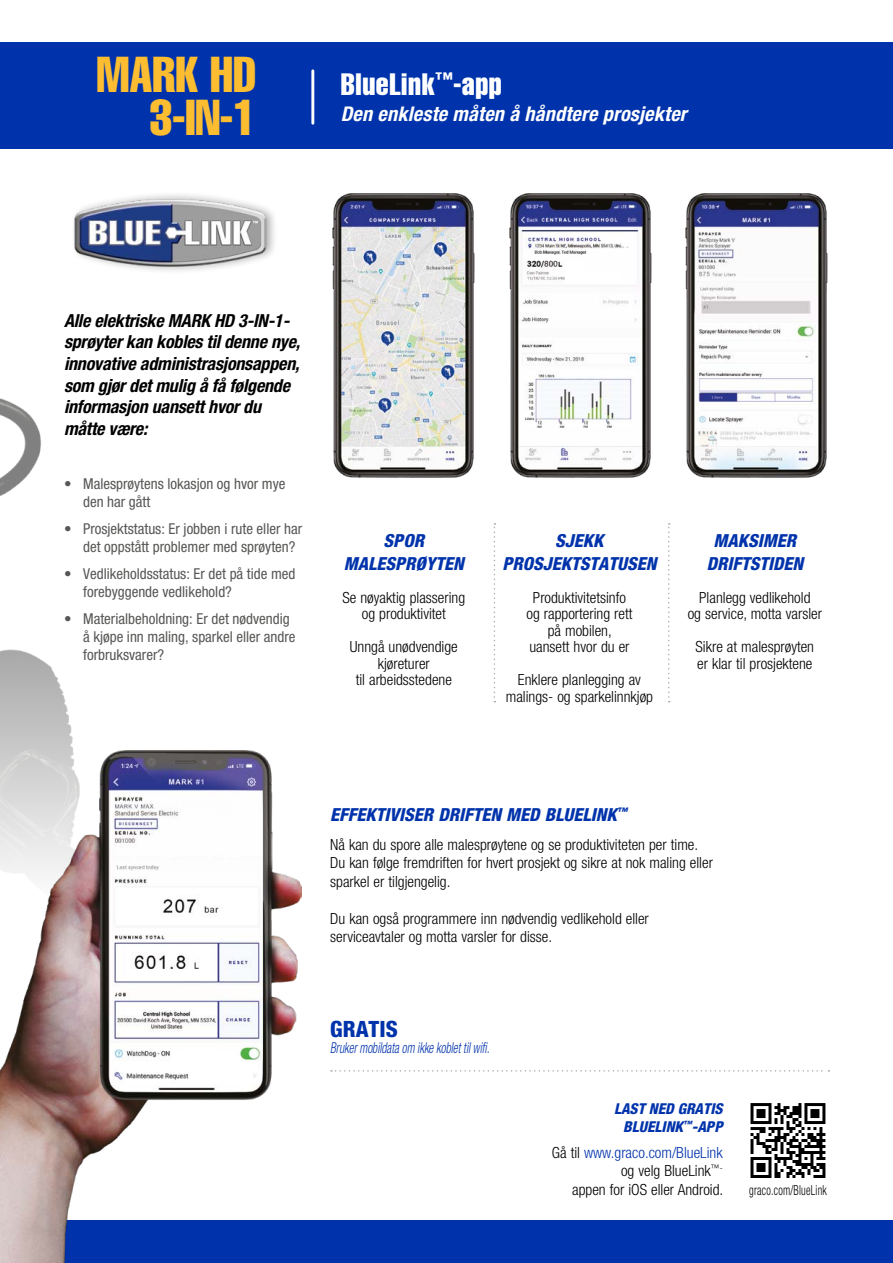
<style>
.page{position:relative;width:893px;height:1263px;background:#fff}
.page>*{position:absolute;margin:0;border:0;box-sizing:border-box;transform-origin:0 0}
.t1{font:49.5px/43.5px "Helvetica LT Std Comp";color:#fcbd30;text-align:right}
.t2{font:30.45px "Helvetica LT Std Comp";letter-spacing:.02em;color:#fff}
.t3{font:800 condensed 22.5px "Helvetica Neue LT Std";color:#0033ab}
.t4{font:italic 700 condensed 20.25px "Helvetica Neue LT Std";letter-spacing:.01em;color:#fff}
.t5{font:italic 700 condensed 18px/21.6px "Helvetica Neue LT Std";letter-spacing:-.01em;color:#000}
.t6{font:italic 800 condensed 18px/22.5px "Helvetica Neue LT Std";color:#0033ab;text-align:center}
.t7{font:300 condensed 15.3px/16.5px "Helvetica Neue LT Std";color:#000;text-align:center}
.t8{font:condensed 15px/18px "Helvetica Neue LT Std";color:#575756}
.t9{font:italic 300 condensed 15px "Helvetica Neue LT Std";color:#0033ab;scale:.76 1}
.t10{font:italic 800 condensed 15px/18px "Helvetica Neue LT Std";color:#0033ab;text-align:right}
.t11{font:300 condensed 13.8px "Helvetica Neue LT Std";letter-spacing:.02em;color:#000;scale:.76 1}
.s1{color:#0033ab}
</style>
<div class="page">
<img style="left:0;top:398px;width:73px;height:352px">
<div style="left:0;top:43px;width:893px;height:106px;background:#0033ab"></div>
<div style="left:0;top:1220px;width:893px;height:43px;background:#0033ab"></div>
<img style="left:0;top:750px;width:301px;height:513px">
<svg style="left:750px;top:1103px;width:75px;height:75px"></svg>
<img style="left:332px;top:193px;width:143px;height:285px">
<img style="left:509px;top:193px;width:143px;height:285px">
<img style="left:685px;top:193px;width:143px;height:285px">
<div style="left:70px;top:191px;width:208px;height:83px;background:#000;opacity:.33"></div>
<img style="left:73px;top:199px;width:193px;height:68px">
<svg style="left:668px;top:523px;width:2px;height:179px"></svg>
<svg style="left:494px;top:523px;width:1px;height:179px"></svg>
<svg style="left:331px;top:1070px;width:498px;height:1px"></svg>
<hr style="left:311px;top:71px;width:3px;height:52px;background:#fff">
<h1 class="t1" style="left:97px;top:51px;width:161px">MARK HD<br>3-IN-1</h1>
<h2 class="t2" style="left:341px;top:65px;width:163px">BlueLink<sup>™</sup>-app</h2>
<h3 class="t4" style="left:341px;top:102px;width:347px">Den enkleste måten å håndtere prosjekter</h3>
<p class="t5" style="left:64px;top:310px;width:238px">Alle elektriske MARK HD 3-IN-1- sprøyter kan kobles til denne nye, innovative administrasjonsappen, som gjør det mulig å få følgende informasjon uansett hvor du måtte være:</p>
<p class="t8" style="left:83px;top:474px;width:204px;text-indent:-19px">• Malesprøytens lokasjon og hvor mye den har gått</p>
<p class="t8" style="left:83px;top:519px;width:220px;text-indent:-19px">• Prosjektstatus: Er jobben i rute eller har det oppstått problemer med sprøyten?</p>
<p class="t8" style="left:83px;top:564px;width:214px;text-indent:-19px">• Vedlikeholdsstatus: Er det på tide med forebyggende vedlikehold?</p>
<p class="t8" style="left:83px;top:609px;width:214px;text-indent:-19px">• Materialbeholdning: Er det nødvendig å kjøpe inn maling, sparkel eller andre forbruksvarer?</p>
<p class="t6" style="left:344px;top:530px;width:121px">SPOR<br>MALESPRØYTEN</p>
<p class="t7" style="left:342px;top:589px;width:124px">Se nøyaktig plassering og produktivitet</p>
<p class="t7" style="left:350px;top:639px;width:109px">Unngå unødvendige kjøreturer<br>til arbeidsstedene</p>
<p class="t6" style="left:502px;top:530px;width:155px">SJEKK<br>PROSJEKTSTATUSEN</p>
<p class="t7" style="left:526px;top:589px;width:108px">Produktivitetsinfo og rapportering rett på mobilen, uansett hvor du er</p>
<p class="t7" style="left:506px;top:672px;width:149px">Enklere planlegging av malings- og sparkelinnkjøp</p>
<p class="t6" style="left:707px;top:530px;width:98px">MAKSIMER<br>DRIFTSTIDEN</p>
<p class="t7" style="left:688px;top:589px;width:136px">Planlegg vedlikehold<br>og service, motta varsler</p>
<p class="t7" style="left:696px;top:639px;width:120px;text-align:left">Sikre at malesprøyten er klar til prosjektene</p>
<p class="t6" style="left:330px;top:803px;width:298px">EFFEKTIVISER DRIFTEN MED BLUELINK<sup>™</sup></p>
<p class="t7" style="left:330px;top:835px;width:384px;line-height:18.5px;text-align:left">Nå kan du spore alle malesprøytene og se produktiviteten per time.<br>Du kan følge fremdriften for hvert prosjekt og sikre at nok maling eller sparkel er tilgjengelig.</p>
<p class="t7" style="left:330px;top:909px;width:320px;line-height:18.5px;text-align:left">Du kan også programmere inn nødvendig vedlikehold eller serviceavtaler og motta varsler for disse.</p>
<h3 class="t3" style="left:330px;top:1015px;width:69px">GRATIS</h3>
<p class="t9" style="left:330px;top:1039px;width:211px">Bruker mobildata om ikke koblet til wifi.</p>
<p class="t10" style="left:614px;top:1100px;width:110px">LAST NED GRATIS<br>BLUELINK<sup>™</sup>-APP</p>
<p class="t7" style="left:552px;top:1143px;width:173px;line-height:18.5px;text-align:right">Gå til <span class="s1">www.graco.com/BlueLink </span>og velg BlueLink<sup>™-<br></sup>appen for iOS eller Android.</p>
<p class="t11" style="left:749px;top:1183px;width:104px">graco.com/BlueLink</p>
</div>
